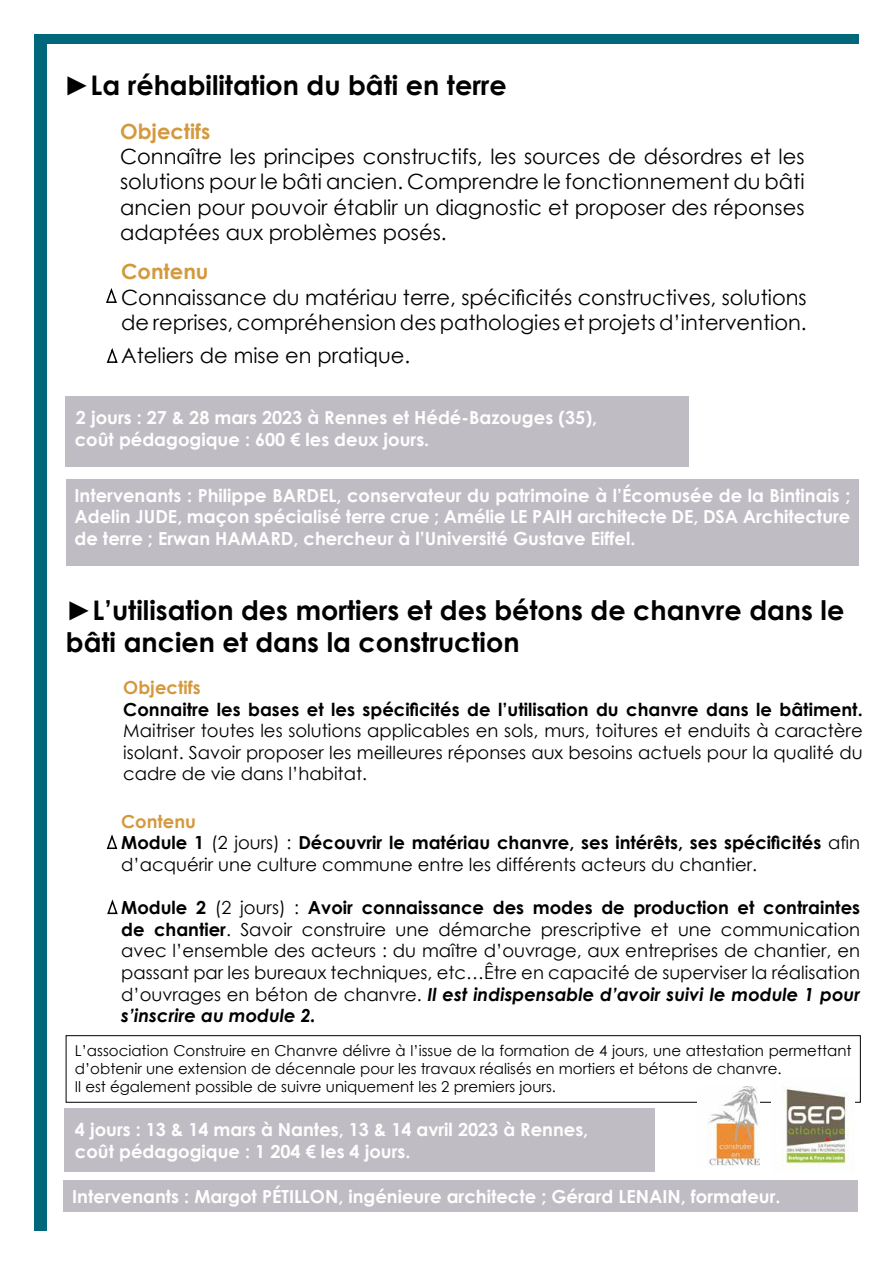
<style>
.page{position:relative;width:893px;height:1263px;background:#fff}
.page>*{position:absolute;margin:0;border:0;box-sizing:border-box;transform-origin:0 0}
.t1{font:700 27px/32.4px "Century Gothic";color:#000}
.t2{font:21px/25.2px "Century Gothic";color:#000;text-align:justify}
.t3{font:700 21px "Century Gothic";color:#d4993f}
.t4{font:18px/21.6px "Century Gothic";color:#000;text-align:justify}
.t5{font:700 18px/21.6px "Century Gothic";color:#fff}
.t6{font:700 18px "Century Gothic";color:#000}
.t7{font:700 18px "Century Gothic";color:#d4993f}
.t8{font:15px/18px "Century Gothic";color:#000}
.s1{font-weight:700;color:#d4993f}
.s2{font-weight:700}
.s3{font-weight:700;font-style:italic}
</style>
<div class="page">
<div style="left:34px;top:44px;width:12px;height:1186px;background:#00687a"></div>
<div style="left:34px;top:34px;width:825px;height:10px;background:#00687a"></div>
<div style="left:65px;top:396px;width:624px;height:71px;background:#bfbcc4"></div>
<svg style="left:106px;top:288px;width:11px;height:15px"></svg>
<div style="left:66px;top:479px;width:793px;height:87px;background:#bfbcc4"></div>
<div style="left:66px;top:1035px;width:794px;height:67px;border:1px solid #000"></div>
<div style="left:65px;top:1108px;width:590px;height:63px;background:#bfbcc4"></div>
<div style="left:64px;top:1181px;width:794px;height:31px;background:#bfbcc4"></div>
<img style="left:697px;top:1086px;width:63px;height:80px">
<img style="left:772px;top:1086px;width:83px;height:85px">
<svg style="left:106px;top:835px;width:12px;height:14px"></svg>
<svg style="left:107px;top:900px;width:11px;height:15px"></svg>
<svg style="left:106px;top:348px;width:12px;height:15px"></svg>
<h1 class="t1" style="left:64px;top:67px;width:445px">►La réhabilitation du bâti en terre</h1>
<p class="t3" style="left:120px;top:115px;width:92px">Objectifs</p>
<p class="t2" style="left:120px;top:144px;width:686px">Connaître les principes constructifs, les sources de désordres et les solutions pour le bâti ancien. Comprendre le fonctionnement du bâti ancien pour pouvoir établir un diagnostic et proposer des réponses adaptées aux problèmes posés.</p>
<p class="t3" style="left:121px;top:256px;width:89px">Contenu</p>
<p class="t2" style="left:121px;top:284px;width:687px">Connaissance du matériau terre, spécificités constructives, solutions de reprises, compréhension des pathologies et projets d’intervention.</p>
<p class="t2" style="left:121px;top:343px;width:291px">Ateliers de mise en pratique.</p>
<p class="t5" style="left:75px;top:406px;width:524px">2 jours : 27 &amp; 28 mars 2023 à Rennes et Hédé-Bazouges (35), coût pédagogique : 600 € les deux jours.</p>
<p class="t5" style="left:75px;top:483px;width:777px;text-align:justify">Intervenants : Philippe BARDEL, conservateur du patrimoine à l’Écomusée de la Bintinais ; Adelin JUDE, maçon spécialisé terre crue ; Amélie LE PAIH architecte DE, DSA Architecture de terre ; Erwan HAMARD, chercheur à l’Université Gustave Eiffel.</p>
<h1 class="t1" style="left:66px;top:593px;width:780px">►L’utilisation des mortiers et des bétons de chanvre dans le bâti ancien et dans la construction</h1>
<p class="t7" style="left:123px;top:674px;width:79px">Objectifs</p>
<p class="t6" style="left:123px;top:695px;width:741px">Connaitre les bases et les spécificités de l’utilisation du chanvre dans le bâtiment.</p>
<p class="t4" style="left:123px;top:719px;width:741px">Maitriser toutes les solutions applicables en sols, murs, toitures et enduits à caractère isolant. Savoir proposer les meilleures réponses aux besoins actuels pour la qualité du cadre de vie dans l’habitat.</p>
<p class="t4" style="left:121px;top:810px;width:740px;text-align:left"><span class="s1">Contenu<br></span><span class="s2">Module 1</span> (2 jours) : <span class="s2">Découvrir le matériau chanvre, ses intérêts, ses spécificités</span> afin d’acquérir une culture commune entre les différents acteurs du chantier.</p>
<p class="t4" style="left:121px;top:897px;width:740px"><span class="s2">Module 2</span> (2 jours) : <span class="s2">Avoir connaissance des modes de production et contraintes de chantier</span>. Savoir construire une démarche prescriptive et une communication avec l’ensemble des acteurs : du maître d’ouvrage, aux entreprises de chantier, en passant par les bureaux techniques, etc…Être en capacité de superviser la réalisation d’ouvrages en béton de chanvre. <span class="s3">Il est indispensable d’avoir suivi le module 1 pour s’inscrire au module 2.</span></p>
<p class="t8" style="left:75px;top:1041px;width:778px">L’association Construire en Chanvre délivre à l’issue de la formation de 4 jours, une attestation permettant d’obtenir une extension de décennale pour les travaux réalisés en mortiers et bétons de chanvre.<br>Il est également possible de suivre uniquement les 2 premiers jours.</p>
<p class="t5" style="left:75px;top:1118px;width:515px">4 jours : 13 &amp; 14 mars à Nantes, 13 &amp; 14 avril 2023 à Rennes, coût pédagogique : 1 204 € les 4 jours.</p>
<p class="t5" style="left:72px;top:1184px;width:710px">Intervenants : Margot PÉTILLON, ingénieure architecte ; Gérard LENAIN, formateur.</p>
</div>
